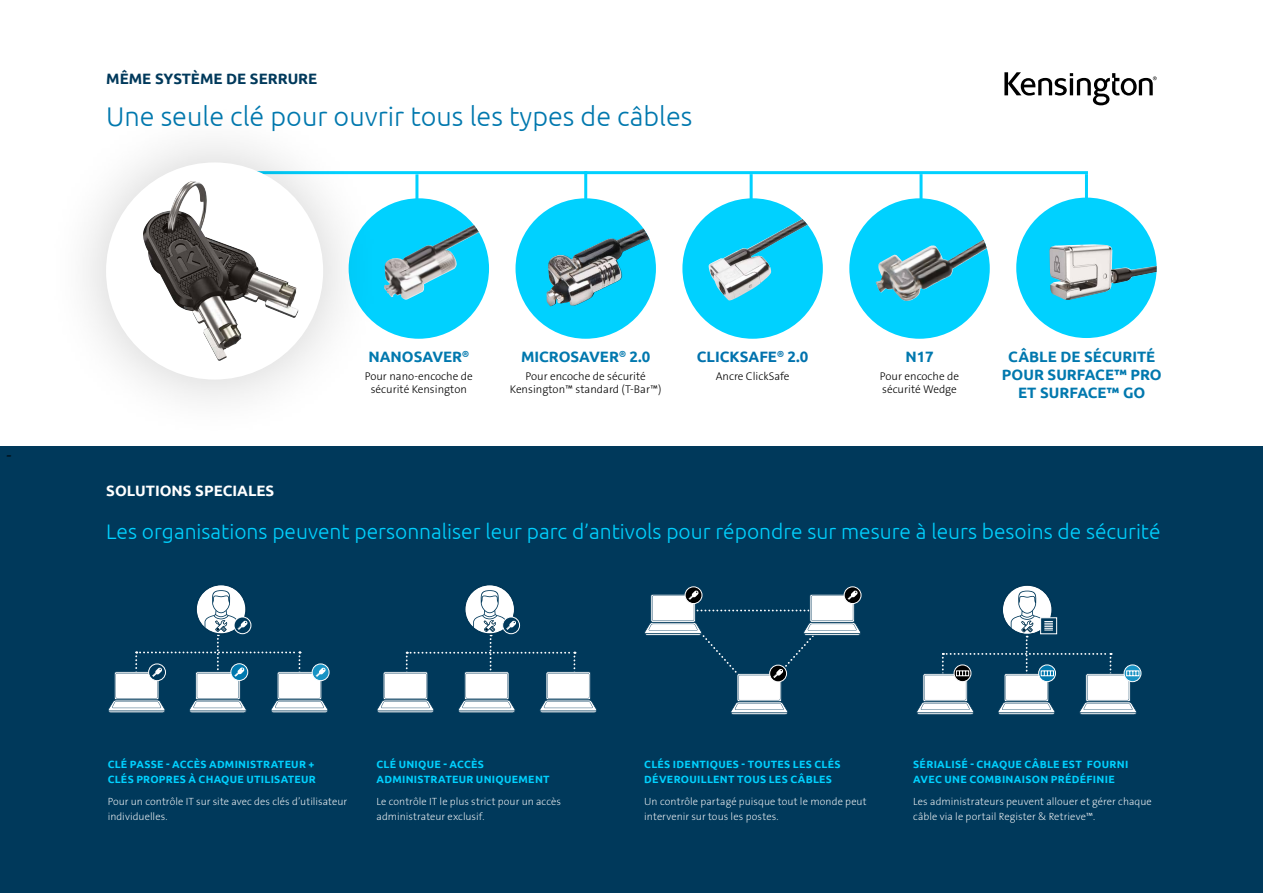
<style>
.page{position:relative;width:1263px;height:893px;background:#fff}
.page>*{position:absolute;margin:0;border:0;box-sizing:border-box;transform-origin:0 0}
.Body{font:300 27px "Ubuntu";color:#0078ae}
.Body-2{font:300 21px "Ubuntu";color:#00d1ff}
.t1{font:18px "Minion Pro";color:#000}
.Bulleted_text{font:700 15px/18px "Ubuntu";color:#0078ae;text-align:center}
.Body-3{font:700 15px "Ubuntu";color:#00395b}
.Body-4{font:700 15px "Ubuntu";color:#fff}
.Bulleted_text-2{font:700 15px "Ubuntu";color:#0172ad}
.Bulleted_text-3{font:11.25px/13.5px "The Sans KENSINGTON3 Li";color:#000;text-align:center}
.Body-5{font:10.5px/15.1px "The Sans KENSINGTON2 XL";letter-spacing:.005em;color:#fff}
.t2{font:700 10.5px/15.1px "Ubuntu";letter-spacing:.025em;color:#00d1ff}
</style>
<div class="page">
<svg style="left:1004px;top:72px;width:153px;height:33px"></svg>
<div style="left:0;top:446px;width:1263px;height:447px;background:#00395b"></div>
<div style="left:515px;top:198px;width:141px;height:141px;background:#00d1ff;border-radius:50%"></div>
<img style="left:546px;top:228px;width:104px;height:78px">
<div style="left:682px;top:198px;width:141px;height:141px;background:#00d1ff;border-radius:50%"></div>
<img style="left:709px;top:219px;width:99px;height:82px">
<div style="left:849px;top:198px;width:141px;height:141px;background:#00d1ff;border-radius:50%"></div>
<img style="left:875px;top:240px;width:112px;height:61px">
<div style="left:349px;top:198px;width:140px;height:141px;background:#00d1ff;border-radius:50%"></div>
<img style="left:386px;top:225px;width:93px;height:75px">
<div style="left:1016px;top:198px;width:141px;height:140px;background:#00d1ff;border-radius:50%"></div>
<img style="left:1049px;top:244px;width:108px;height:56px">
<hr style="left:233px;top:171px;width:855px;height:3px;background:#00d1ff">
<div style="left:44px;top:100px;width:342px;height:342px;background:#000;opacity:.2"></div>
<div style="left:106px;top:162px;width:217px;height:218px;background:#fff;border-radius:50%"></div>
<img style="left:143px;top:181px;width:155px;height:180px">
<hr style="left:415px;top:174px;width:3px;height:33px;background:#00d1ff">
<hr style="left:584px;top:171px;width:3px;height:32px;background:#00d1ff">
<hr style="left:750px;top:174px;width:3px;height:32px;background:#00d1ff">
<hr style="left:919px;top:174px;width:3px;height:32px;background:#00d1ff">
<hr style="left:1085px;top:174px;width:3px;height:32px;background:#00d1ff">
<svg style="left:108px;top:585px;width:221px;height:128px"></svg>
<svg style="left:377px;top:585px;width:220px;height:128px"></svg>
<div style="left:1124px;top:664px;width:17px;height:18px;border:1px solid #fff;border-radius:50%"></div>
<svg style="left:844px;top:587px;width:17px;height:17px"></svg>
<div style="left:844px;top:586px;width:17px;height:18px;border:1px solid #fff;border-radius:50%"></div>
<svg style="left:685px;top:587px;width:17px;height:17px"></svg>
<div style="left:685px;top:586px;width:17px;height:18px;border:1px solid #fff;border-radius:50%"></div>
<svg style="left:644px;top:590px;width:217px;height:125px"></svg>
<svg style="left:916px;top:585px;width:223px;height:130px"></svg>
<p class="t1" style="left:6px;top:442px;width:8px">-</p>
<p class="Body-3" style="left:106px;top:69px;width:213px">MÊME SYSTÈME DE SERRURE</p>
<p class="Body" style="left:106px;top:100px;width:588px">Une seule clé pour ouvrir tous les types de câbles</p>
<p class="Bulleted_text" style="left:368px;top:348px;width:102px">NANOSAVER<sup>®</sup></p>
<p class="Bulleted_text-3" style="left:365px;top:369px;width:109px">Pour nano-encoche de sécurité Kensington</p>
<p class="Bulleted_text" style="left:521px;top:348px;width:131px">MICROSAVER<sup>®</sup> 2.0</p>
<p class="Bulleted_text-3" style="left:510px;top:369px;width:153px">Pour encoche de sécurité<br>Kensington™ standard (T-Bar™)</p>
<p class="Bulleted_text-2" style="left:697px;top:348px;width:113px">CLICKSAFE<sup>®</sup> 2.0</p>
<p class="Bulleted_text-3" style="left:716px;top:369px;width:75px">Ancre ClickSafe</p>
<p class="Bulleted_text" style="left:905px;top:348px;width:30px">N17</p>
<p class="Bulleted_text-3" style="left:880px;top:369px;width:81px;text-align:left">Pour encoche de sécurité Wedge</p>
<p class="Bulleted_text" style="left:1002px;top:347px;width:161px">CÂBLE DE SÉCURITÉ<br>POUR SURFACE™ PRO<br>ET SURFACE™ GO</p>
<p class="Body-4" style="left:106px;top:482px;width:169px">SOLUTIONS SPECIALES</p>
<p class="Body-2" style="left:106px;top:519px;width:1056px">Les organisations peuvent personnaliser leur parc d’antivols pour répondre sur mesure à leurs besoins de sécurité</p>
<p class="t2" style="left:108px;top:757px;width:210px">CLÉ PASSE - ACCÈS ADMINISTRATEUR +<br>CLÉS PROPRES À CHAQUE UTILISATEUR</p>
<p class="Body-5" style="left:108px;top:794px;width:241px">Pour un contrôle IT sur site avec des clés d’utilisateur individuelles.</p>
<p class="t2" style="left:377px;top:757px;width:175px">CLÉ UNIQUE - ACCÈS<br>ADMINISTRATEUR UNIQUEMENT</p>
<p class="Body-5" style="left:377px;top:794px;width:186px">Le contrôle IT le plus strict pour un accès administrateur exclusif.</p>
<p class="t2" style="left:644px;top:757px;width:198px">CLÉS IDENTIQUES - TOUTES LES CLÉS<br>DÉVEROUILLENT TOUS LES CÂBLES</p>
<p class="Body-5" style="left:644px;top:794px;width:224px">Un contrôle partagé puisque tout le monde peut intervenir sur tous les postes.</p>
<p class="t2" style="left:913px;top:757px;width:217px">SÉRIALISÉ - CHAQUE CÂBLE EST FOURNI<br>AVEC UNE COMBINAISON PRÉDÉFINIE</p>
<p class="Body-5" style="left:913px;top:794px;width:240px">Les administrateurs peuvent allouer et gérer chaque câble via le portail Register &amp; Retrieve™.</p>
</div>
